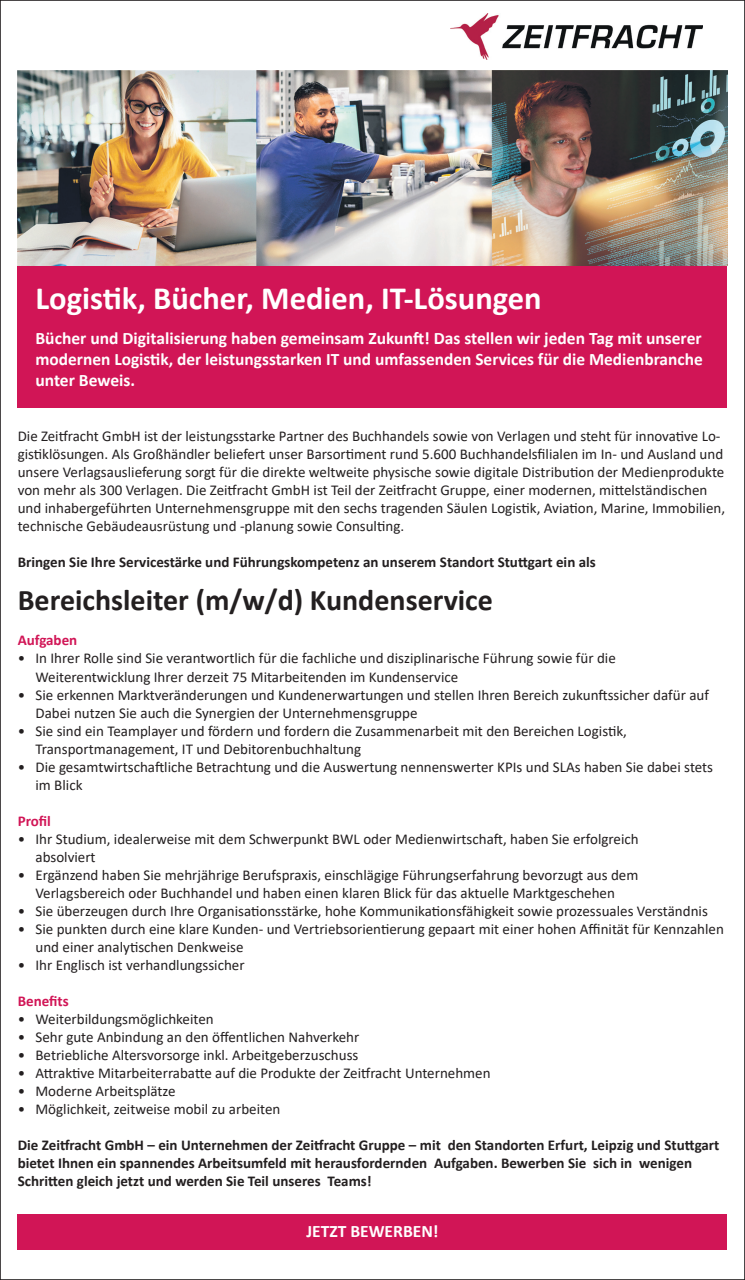
<style>
.page{position:relative;width:745px;height:1280px;background:#fff}
.page>*{position:absolute;margin:0;border:0;box-sizing:border-box;transform-origin:0 0}
.t1{font:700 32.5px "Calibri";color:#fff}
.t2{font:700 30px "Calibri";color:#231f20}
.t3{font:700 17.5px/21px "Calibri";color:#fff;text-align:justify}
.t4{font:15px/18px "Calibri";color:#231f20}
.t5{font:700 15px/18px "Calibri";color:#231f20}
.t6{font:700 15px "Calibri";color:#d11556}
</style>
<div class="page">
<img style="left:18px;top:71px;width:708px;height:195px">
<div style="left:18px;top:1213px;width:708px;height:36px;background:#d11556"></div>
<div style="left:18px;top:266px;width:708px;height:141px;background:#d11556"></div>
<img style="left:450px;top:13px;width:252px;height:47px">
<h1 class="t1" style="left:35px;top:275px;width:507px">Logistik, Bücher, Medien, IT-Lösungen</h1>
<p class="t3" style="left:35px;top:327px;width:668px">Bücher und Digitalisierung haben gemeinsam Zukunft! Das stellen wir jeden Tag mit unserer modernen Logistik, der leistungsstarken IT und umfassenden Services für die Medienbranche unter Beweis.</p>
<p class="t4" style="left:18px;top:426px;width:708px">Die Zeitfracht GmbH ist der leistungsstarke Partner des Buchhandels sowie von Verlagen und steht für innovative Lo&shy;gistiklösungen. Als Großhändler beliefert unser Barsortiment rund 5.600 Buchhandelsfilialen im In- und Ausland und unsere Verlagsauslieferung sorgt für die direkte weltweite physische sowie digitale Distribution der Medienprodukte von mehr als 300 Verlagen. Die Zeitfracht GmbH ist Teil der Zeitfracht Gruppe, einer modernen, mittelständischen und inhabergeführten Unternehmensgruppe mit den sechs tragenden Säulen Logistik, Aviation, Marine, Immobilien, technische Gebäudeausrüstung und -planung sowie Consulting.</p>
<p class="t5" style="left:18px;top:552px;width:579px">Bringen Sie Ihre Servicestärke und Führungskompetenz an unserem Standort Stuttgart ein als</p>
<h2 class="t2" style="left:18px;top:578px;width:476px">Bereichsleiter (m/w/d) Kundenservice</h2>
<p class="t6" style="left:18px;top:629px;width:61px">Aufgaben</p>
<p class="t4" style="left:35px;top:649px;width:581px;text-indent:-18px">• In Ihrer Rolle sind Sie verantwortlich für die fachliche und disziplinarische Führung sowie für die<br>Weiterentwicklung Ihrer derzeit 75 Mitarbeitenden im Kundenservice</p>
<p class="t4" style="left:35px;top:685px;width:674px;text-indent:-18px">• Sie erkennen Marktveränderungen und Kundenerwartungen und stellen Ihren Bereich zukunftssicher dafür auf<br>Dabei nutzen Sie auch die Synergien der Unternehmensgruppe</p>
<p class="t4" style="left:35px;top:721px;width:592px;text-indent:-18px">• Sie sind ein Teamplayer und fördern und fordern die Zusammenarbeit mit den Bereichen Logistik,<br>Transportmanagement, IT und Debitorenbuchhaltung</p>
<p class="t4" style="left:35px;top:757px;width:678px;text-indent:-18px">• Die gesamtwirtschaftliche Betrachtung und die Auswertung nennenswerter KPIs und SLAs haben Sie dabei stets im Blick</p>
<p class="t6" style="left:18px;top:809px;width:35px">Profil</p>
<p class="t4" style="left:35px;top:829px;width:604px;text-indent:-18px">• Ihr Studium, idealerweise mit dem Schwerpunkt BWL oder Medienwirtschaft, haben Sie erfolgreich absolviert</p>
<p class="t4" style="left:18px;top:865px;width:621px;text-align:center">• Ergänzend haben Sie mehrjährige Berufspraxis, einschlägige Führungserfahrung bevorzugt aus dem<br>Verlagsbereich oder Buchhandel und haben einen klaren Blick für das aktuelle Marktgeschehen</p>
<p class="t4" style="left:18px;top:901px;width:691px">• Sie überzeugen durch Ihre Organisationsstärke, hohe Kommunikationsfähigkeit sowie prozessuales Verständnis</p>
<p class="t4" style="left:35px;top:919px;width:689px;text-indent:-18px">• Sie punkten durch eine klare Kunden- und Vertriebsorientierung gepaart mit einer hohen Affinität für Kennzahlen und einer analytischen Denkweise</p>
<p class="t4" style="left:18px;top:955px;width:228px">• Ihr Englisch ist verhandlungssicher</p>
<p class="t6" style="left:18px;top:989px;width:52px">Benefits</p>
<p class="t4" style="left:18px;top:1009px;width:197px">• Weiterbildungsmöglichkeiten</p>
<p class="t4" style="left:18px;top:1027px;width:343px">• Sehr gute Anbindung an den öffentlichen Nahverkehr</p>
<p class="t4" style="left:18px;top:1045px;width:342px">• Betriebliche Altersvorsorge inkl. Arbeitgeberzuschuss</p>
<p class="t4" style="left:18px;top:1063px;width:474px">• Attraktive Mitarbeiterrabatte auf die Produkte der Zeitfracht Unternehmen</p>
<p class="t4" style="left:18px;top:1081px;width:159px">• Moderne Arbeitsplätze</p>
<p class="t4" style="left:18px;top:1099px;width:264px">• Möglichkeit, zeitweise mobil zu arbeiten</p>
<p class="t5" style="left:18px;top:1135px;width:702px">Die Zeitfracht GmbH – ein Unternehmen der Zeitfracht Gruppe – mit den Standorten Erfurt, Leipzig und Stuttgart bietet Ihnen ein spannendes Arbeitsumfeld mit herausfordernden Aufgaben. Bewerben Sie sich in wenigen<br>Schritten gleich jetzt und werden Sie Teil unseres Teams!</p>
<p class="t3" style="left:306px;top:1220px;width:134px">JETZT BEWERBEN!</p>
</div>
